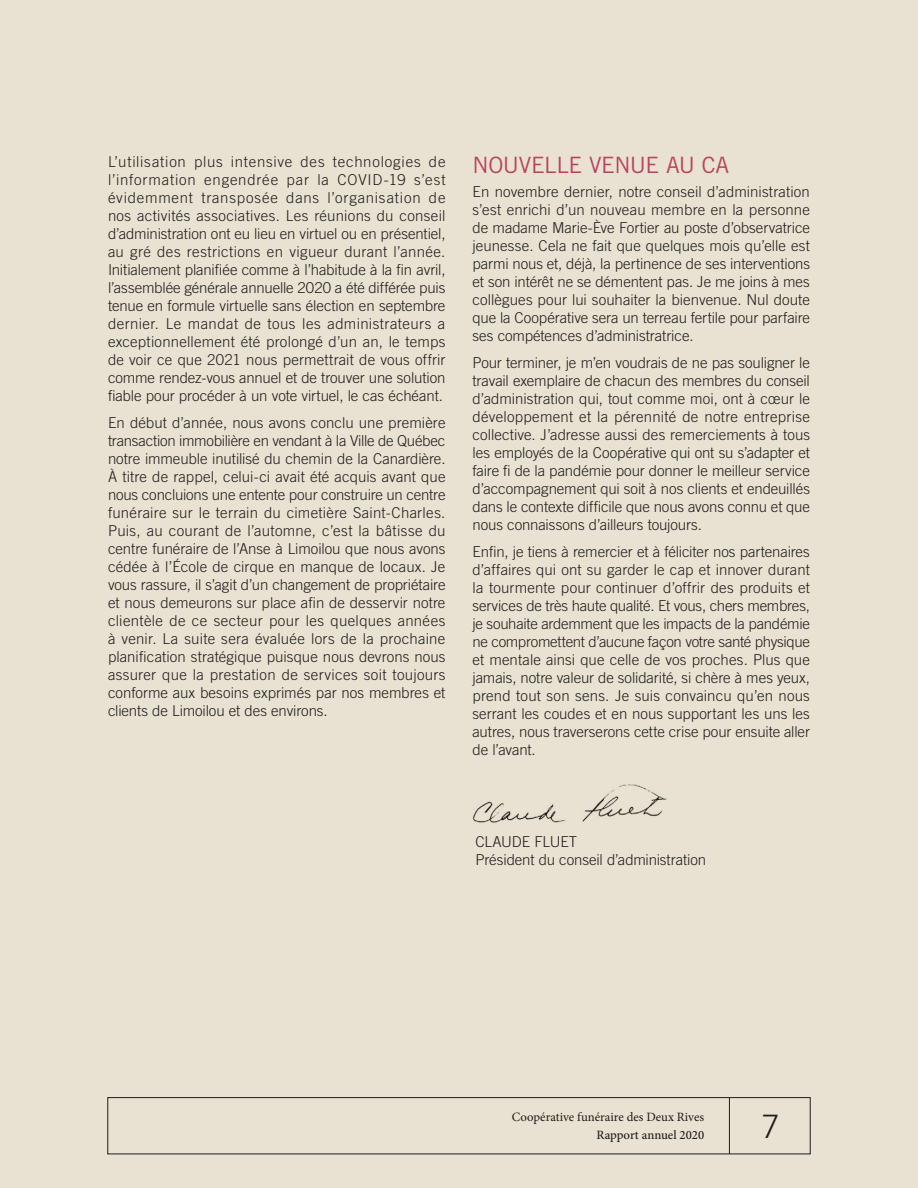
<style>
.page{position:relative;width:918px;height:1188px;background:#e9e2d2}
.page>*{position:absolute;margin:0;border:0;box-sizing:border-box;transform-origin:0 0}
.t1{font:300 32.25px "Trade Gothic";color:#1d1d1b}
.t2{font:22.5px "Trade Gothic";letter-spacing:-.015em;color:#ba435e}
.t3{font:300 15px/18px "Trade Gothic";letter-spacing:-.005em;color:#1d1d1b;text-align:justify}
.t4{font:12.75px "Minion Pro";color:#1d1d1b}
.t5{font:500 12.75px "Minion Pro";color:#1d1d1b}
</style>
<div class="page">
<div style="left:107px;top:1097px;width:704px;height:57px;border:1px solid #1d1d1b"></div>
<hr style="left:729px;top:1098px;width:1px;height:56px;background:#1d1d1b">
<img style="left:472px;top:784px;width:195px;height:39px">
<p class="t3" style="left:108px;top:153px;width:339px">L’utilisation plus intensive des technologies de l’information engendrée par la COVID-19 s’est évidemment transposée dans l’organisation de nos activités associatives. Les réunions du conseil d’administration ont eu lieu en virtuel ou en présentiel, au gré des restrictions en vigueur durant l’année.<br>Initialement planifiée comme à l’habitude à la fin avril, l’assemblée générale annuelle 2020 a été différée puis tenue en formule virtuelle sans élection en septembre dernier. Le mandat de tous les administrateurs a exceptionnellement été prolongé d’un an, le temps de voir ce que 2021 nous permettrait de vous offrir comme rendez-vous annuel et de trouver une solution fiable pour procéder à un vote virtuel, le cas échéant.</p>
<p class="t3" style="left:108px;top:414px;width:339px">En début d’année, nous avons conclu une première transaction immobilière en vendant à la Ville de Québec notre immeuble inutilisé du chemin de la Canardière.<br>À titre de rappel, celui-ci avait été acquis avant que nous concluions une entente pour construire un centre funéraire sur le terrain du cimetière Saint-Charles.<br>Puis, au courant de l’automne, c’est la bâtisse du centre funéraire de l’Anse à Limoilou que nous avons cédée à l’École de cirque en manque de locaux. Je vous rassure, il s’agit d’un changement de propriétaire et nous demeurons sur place afin de desservir notre clientèle de ce secteur pour les quelques années à venir. La suite sera évaluée lors de la prochaine planification stratégique puisque nous devrons nous assurer que la prestation de services soit toujours conforme aux besoins exprimés par nos membres et clients de Limoilou et des environs.</p>
<h2 class="t2" style="left:472px;top:151px;width:258px">NOUVELLE VENUE AU CA</h2>
<p class="t3" style="left:472px;top:183px;width:339px">En novembre dernier, notre conseil d’administration s’est enrichi d’un nouveau membre en la personne de madame Marie-Ève Fortier au poste d’observatrice jeunesse. Cela ne fait que quelques mois qu’elle est parmi nous et, déjà, la pertinence de ses interventions et son intérêt ne se démentent pas. Je me joins à mes collègues pour lui souhaiter la bienvenue. Nul doute que la Coopérative sera un terreau fertile pour parfaire ses compétences d’administratrice.</p>
<p class="t3" style="left:472px;top:354px;width:339px">Pour terminer, je m’en voudrais de ne pas souligner le travail exemplaire de chacun des membres du conseil d’administration qui, tout comme moi, ont à cœur le développement et la pérennité de notre entreprise collective. J’adresse aussi des remerciements à tous les employés de la Coopérative qui ont su s’adapter et faire fi de la pandémie pour donner le meilleur service d’accompagnement qui soit à nos clients et endeuillés dans le contexte difficile que nous avons connu et que nous connaissons d’ailleurs toujours.</p>
<p class="t3" style="left:472px;top:543px;width:339px">Enfin, je tiens à remercier et à féliciter nos partenaires d’affaires qui ont su garder le cap et innover durant la tourmente pour continuer d’offrir des produits et services de très haute qualité. Et vous, chers membres, je souhaite ardemment que les impacts de la pandémie ne compromettent d’aucune façon votre santé physique et mentale ainsi que celle de vos proches. Plus que jamais, notre valeur de solidarité, si chère à mes yeux, prend tout son sens. Je suis convaincu qu’en nous serrant les coudes et en nous supportant les uns les autres, nous traverserons cette crise pour ensuite aller de l’avant.</p>
<p class="t3" style="left:476px;top:832px;width:232px">CLAUDE FLUET<br>Président du conseil d’administration</p>
<p class="t4" style="left:512px;top:1109px;width:194px">Coopérative funéraire des Deux Rives</p>
<p class="t5" style="left:597px;top:1126px;width:109px">Rapport annuel 2020</p>
<h1 class="t1" style="left:762px;top:1108px;width:19px">7</h1>
</div>
